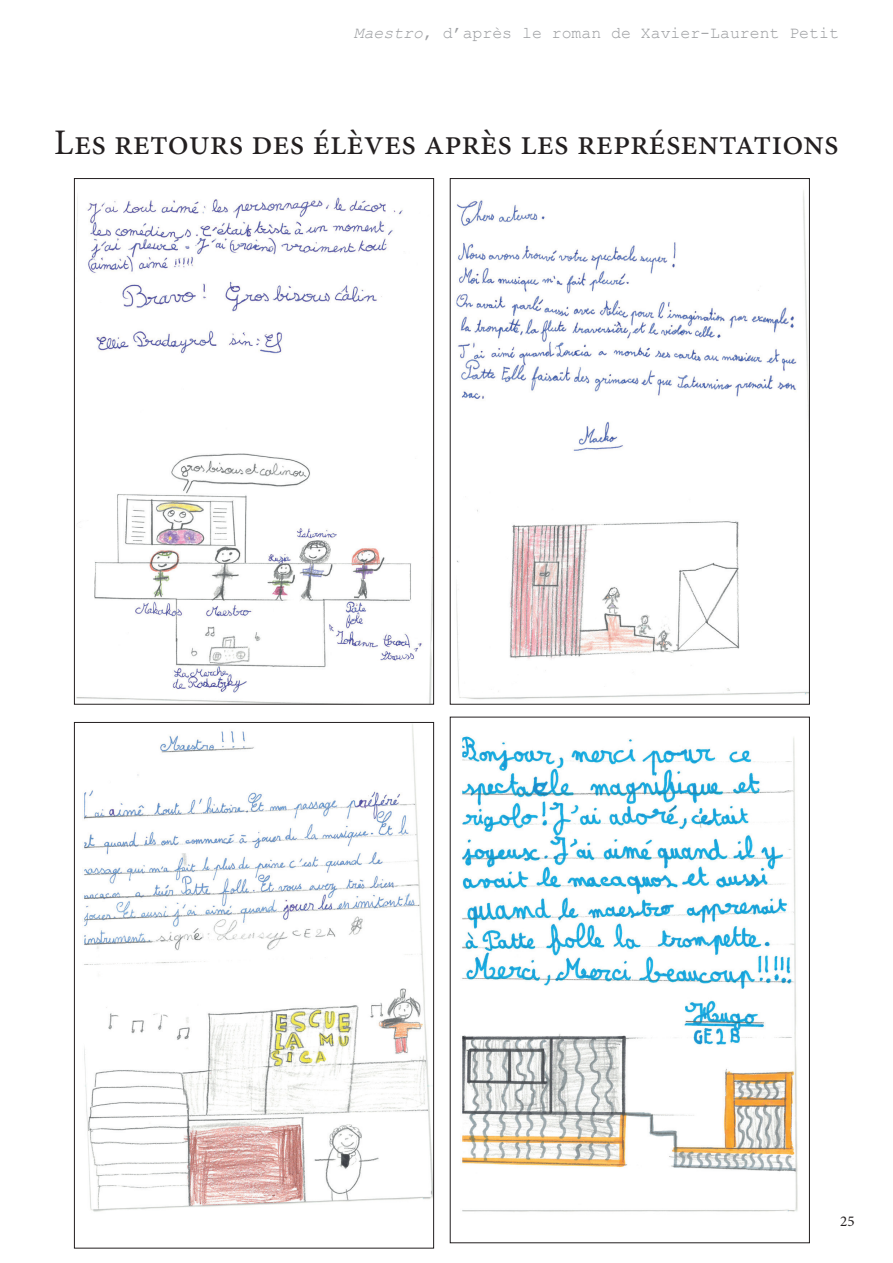
<style>
.page{position:relative;width:893px;height:1263px;background:#fff}
.page>*{position:absolute;margin:0;border:0;box-sizing:border-box;transform-origin:0 0}
.t1{font:36px "Minion Pro";color:#231f20}
.t2{font:16.5px "Courier New";color:#9b9da0}
.t3{font:15px "Minion Pro";color:#231f20}
.s1{font-style:italic}
</style>
<div class="page">
<img style="left:76px;top:196px;width:356px;height:506px">
<img style="left:456px;top:190px;width:352px;height:509px">
<img style="left:84px;top:724px;width:348px;height:488px">
<img style="left:462px;top:736px;width:336px;height:476px">
<p class="t2" style="left:354px;top:23px;width:487px"><span class="s1">Maestro</span>, d’après le roman de Xavier-Laurent Petit</p>
<h1 class="t1" style="left:54px;top:118px;width:786px">Les retours des élèves après les représentations</h1>
<p class="t3" style="left:840px;top:1211px;width:16px">25</p>
</div>
